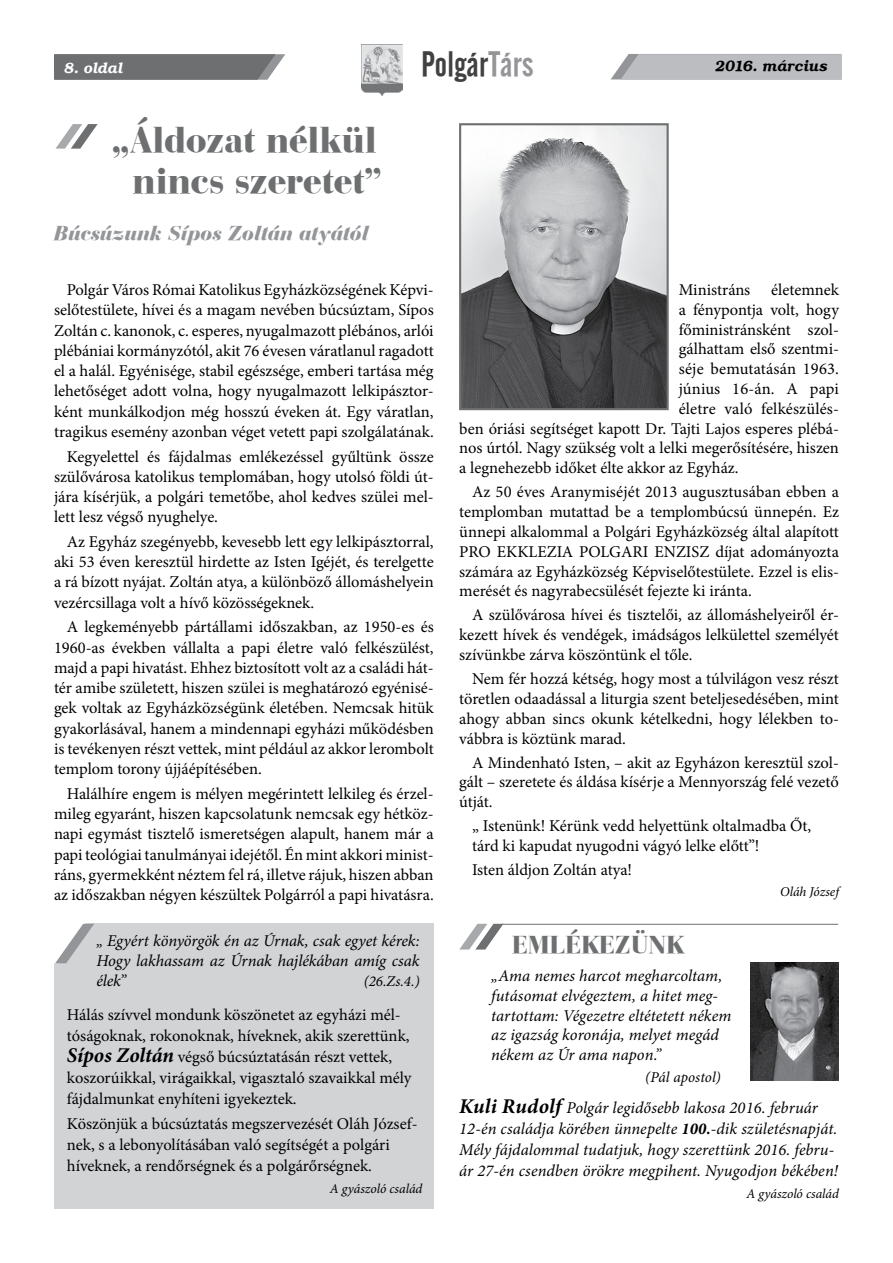
<style>
.page{position:relative;width:893px;height:1263px;background:#fff}
.page>*{position:absolute;margin:0;border:0;box-sizing:border-box;transform-origin:0 0}
.t1{font:37.5px/40.5px "Bauer Bodoni Blk PFL Normal";letter-spacing:-.005em;color:#6d6f71;text-align:center}
.t2{font:34.5px "Alternate Gothic No 2 PFL Normal";letter-spacing:.01em;color:#414142}
.t3{font:25.5px "Bauer Bodoni Blk PFL Normal";letter-spacing:.01em;color:#6d6f71}
.t4{font:21px "Bauer Bodoni Blk PFL Italic";letter-spacing:.01em;color:#939598}
.t5{font:16.5px/20.2px "Minion Pro";color:#000;text-align:justify}
.t6{font:italic 16.5px/19.8px "Minion Pro";color:#000}
.t7{font:italic 15px "Minion Pro";color:#000}
.t8{font:italic 15px "Bookman PFL Bold";letter-spacing:.005em;color:#000}
.t9{font:italic 15px "Bookman PFL Bold";letter-spacing:.015em;color:#fff}
.t10{font:italic 13.5px "Minion Pro";letter-spacing:-.005em;color:#000}
.s1{color:#939598}
.s2{font-weight:700;font-style:italic;font-size:21px}
.s3{font-weight:700;font-size:21px}
.s4{font-weight:700}
</style>
<div class="page">
<svg style="left:611px;top:54px;width:231px;height:26px;background:#bcbdc0"></svg>
<img style="left:362px;top:44px;width:40px;height:51px">
<svg style="left:54px;top:54px;width:231px;height:26px;background:#757779"></svg>
<img style="left:462px;top:126px;width:204px;height:281px">
<div style="left:459px;top:123px;width:210px;height:287px;border:2px solid #6d6f71"></div>
<svg style="left:56px;top:124px;width:42px;height:25px"></svg>
<div style="left:54px;top:924px;width:380px;height:285px;background:#d1d3d4"></div>
<svg style="left:54px;top:923px;width:40px;height:40px"></svg>
<svg style="left:460px;top:924px;width:43px;height:25px"></svg>
<hr style="left:502px;top:924px;width:336px;height:1px;background:#6d6f71">
<img style="left:751px;top:963px;width:87px;height:117px">
<p class="t9" style="left:64px;top:59px;width:60px">8. oldal</p>
<h2 class="t2" style="left:421px;top:45px;width:114px">Polgár<span class="s1">Társ</span></h2>
<p class="t8" style="left:716px;top:57px;width:114px">2016. március</p>
<h1 class="t1" style="left:111px;top:119px;width:273px">„Áldozat nélkül nincs szeretet”</h1>
<p class="t4" style="left:54px;top:220px;width:317px">Búcsúzunk Sípos Zoltán atyától</p>
<p class="t5" style="left:54px;top:280px;width:381px;text-indent:13px">Polgár Város Római Katolikus Egyházközségének Képvi&shy;selőtestülete, hívei és a magam nevében búcsúztam, Sípos Zoltán c. kanonok, c. esperes, nyugalmazott plébános, arlói plébániai kormányzótól, akit 76 évesen váratlanul ragadott el a halál. Egyénisége, stabil egészsége, emberi tartása még lehetőséget adott volna, hogy nyugalmazott lelkipásztor&shy;ként munkálkodjon még hosszú éveken át. Egy váratlan, tragikus esemény azonban véget vetett papi szolgálatának.</p>
<p class="t5" style="left:54px;top:446px;width:381px;text-indent:13px">Kegyelettel és fájdalmas emlékezéssel gyűltünk össze szülővárosa katolikus templomában, hogy utolsó földi út&shy;jára kísérjük, a polgári temetőbe, ahol kedves szülei mel&shy;lett lesz végső nyughelye.</p>
<p class="t5" style="left:54px;top:532px;width:381px;text-indent:13px">Az Egyház szegényebb, kevesebb lett egy lelkipásztorral, aki 53 éven keresztül hirdette az Isten Igéjét, és terelgette a rá bízott nyájat. Zoltán atya, a különböző állomáshelyein vezércsillaga volt a hívő közösségeknek.</p>
<p class="t5" style="left:54px;top:617px;width:381px;text-indent:13px">A legkeményebb pártállami időszakban, az 1950-es és 1960-as években vállalta a papi életre való felkészülést, majd a papi hivatást. Ehhez biztosított volt az a családi hát&shy;tér amibe született, hiszen szülei is meghatározó egyénisé&shy;gek voltak az Egyházközségünk életében. Nemcsak hitük gyakorlásával, hanem a mindennapi egyházi működésben is tevékenyen részt vettek, mint például az akkor lerombolt templom torony újjáépítésében.</p>
<p class="t5" style="left:54px;top:783px;width:381px;text-indent:13px">Halálhíre engem is mélyen megérintett lelkileg és érzel&shy;mileg egyaránt, hiszen kapcsolatunk nemcsak egy hétköz&shy;napi egymást tisztelő ismeretségen alapult, hanem már a papi teológiai tanulmányai idejétől. Én mint akkori minist&shy;ráns, gyermekként néztem fel rá, illetve rájuk, hiszen abban az időszakban négyen készültek Polgárról a papi hivatásra.</p>
<p class="t6" style="left:96px;top:931px;width:325px;text-align:justify">„ Egyért könyörgök én az Úrnak, csak egyet kérek:<br>Hogy lakhassam az Úrnak hajlékában amíg csak élek”</p>
<p class="t7" style="left:364px;top:971px;width:57px">(26.Zs.4.)</p>
<p class="t5" style="left:67px;top:1004px;width:346px;line-height:21px;text-align:left">Hálás szívvel mondunk köszönetet az egyházi mél&shy;tóságoknak, rokonoknak, híveknek, akik szerettünk, <span class="s2">Sípos Zoltán</span> végső búcsúztatásán részt vettek, koszorúikkal, virágaikkal, vigasztaló szavaikkal mély fájdalmunkat enyhíteni igyekeztek.</p>
<p class="t5" style="left:67px;top:1113px;width:352px;line-height:21px;text-align:left">Köszönjük a búcsúztatás megszervezését Oláh József&shy;nek, s a lebonyolításában való segítségét a polgári híveknek, a rendőrségnek és a polgárőrségnek.</p>
<p class="t10" style="left:330px;top:1180px;width:94px">A gyászoló család</p>
<p class="t5" style="left:679px;top:280px;width:73px">Ministráns</p>
<p class="t5" style="left:771px;top:280px;width:69px">életemnek</p>
<p class="t5" style="left:679px;top:300px;width:162px">a fénypontja volt, hogy</p>
<p class="t5" style="left:679px;top:319px;width:162px">főministránsként szol-</p>
<p class="t5" style="left:679px;top:339px;width:162px">gálhattam első szentmi-</p>
<p class="t5" style="left:679px;top:359px;width:162px">séje bemutatásán 1963.</p>
<p class="t5" style="left:679px;top:379px;width:162px">június 16-án. A papi</p>
<p class="t5" style="left:679px;top:399px;width:162px">életre való felkészülés-</p>
<p class="t5" style="left:459px;top:418px;width:381px">ben óriási segítséget kapott Dr. Tajti Lajos esperes plébá-</p>
<p class="t5" style="left:459px;top:438px;width:381px">nos úrtól. Nagy szükség volt a lelki megerősítésére, hiszen</p>
<p class="t5" style="left:459px;top:458px;width:281px">a legnehezebb időket élte akkor az Egyház.</p>
<p class="t5" style="left:459px;top:482px;width:381px;line-height:19.8px;text-indent:13px">Az 50 éves Aranymiséjét 2013 augusztusában ebben a templomban mutattad be a templombúcsú ünnepén. Ez ünnepi alkalommal a Polgári Egyházközség által alapított PRO EKKLEZIA POLGARI ENZISZ díjat adományozta számára az Egyházközség Képviselőtestülete. Ezzel is elis&shy;merését és nagyrabecsülését fejezte ki iránta.</p>
<p class="t5" style="left:459px;top:605px;width:381px;line-height:19.8px;text-indent:13px">A szülővárosa hívei és tisztelői, az állomáshelyeiről ér&shy;kezett hívek és vendégek, imádságos lelkülettel személyét szívünkbe zárva köszöntünk el tőle.</p>
<p class="t5" style="left:459px;top:669px;width:381px;line-height:19.8px;text-indent:13px">Nem fér hozzá kétség, hogy most a túlvilágon vesz részt töretlen odaadással a liturgia szent beteljesedésében, mint ahogy abban sincs okunk kételkedni, hogy lélekben to&shy;vábbra is köztünk marad.</p>
<p class="t5" style="left:459px;top:752px;width:381px;line-height:19.8px;text-indent:13px">A Mindenható Isten, – akit az Egyházon keresztül szol&shy;gált – szeretete és áldása kísérje a Mennyország felé vezető útját.</p>
<p class="t5" style="left:472px;top:816px;width:341px;line-height:19.8px">„ Istenünk! Kérünk vedd helyettünk oltalmadba Őt, tárd ki kapudat nyugodni vágyó lelke előtt”!</p>
<p class="t5" style="left:472px;top:860px;width:162px">Isten áldjon Zoltán atya!</p>
<p class="t10" style="left:780px;top:882px;width:60px">Oláh József</p>
<h3 class="t3" style="left:512px;top:928px;width:173px">EMLÉKEZÜNK</h3>
<p class="t6" style="left:491px;top:966px;width:242px">„Ama nemes harcot megharcoltam, futásomat elvégeztem, a hitet meg&shy;tartottam: Végezetre eltétetett nékem az igazság koronája, melyet megád nékem az Úr ama napon.”</p>
<p class="t7" style="left:645px;top:1067px;width:77px">(Pál apostol)</p>
<p class="t6" style="left:459px;top:1097px;width:380px;line-height:21px"><span class="s3">Kuli Rudolf</span> Polgár legidősebb lakosa 2016. február 12-én családja körében ünnepelte <span class="s4">100.</span>-dik születésnapját.<br>Mély fájdalommal tudatjuk, hogy szerettünk 2016. febru&shy;ár 27-én csendben örökre megpihent. Nyugodjon békében!</p>
<p class="t10" style="left:746px;top:1184px;width:94px">A gyászoló család</p>
</div>
